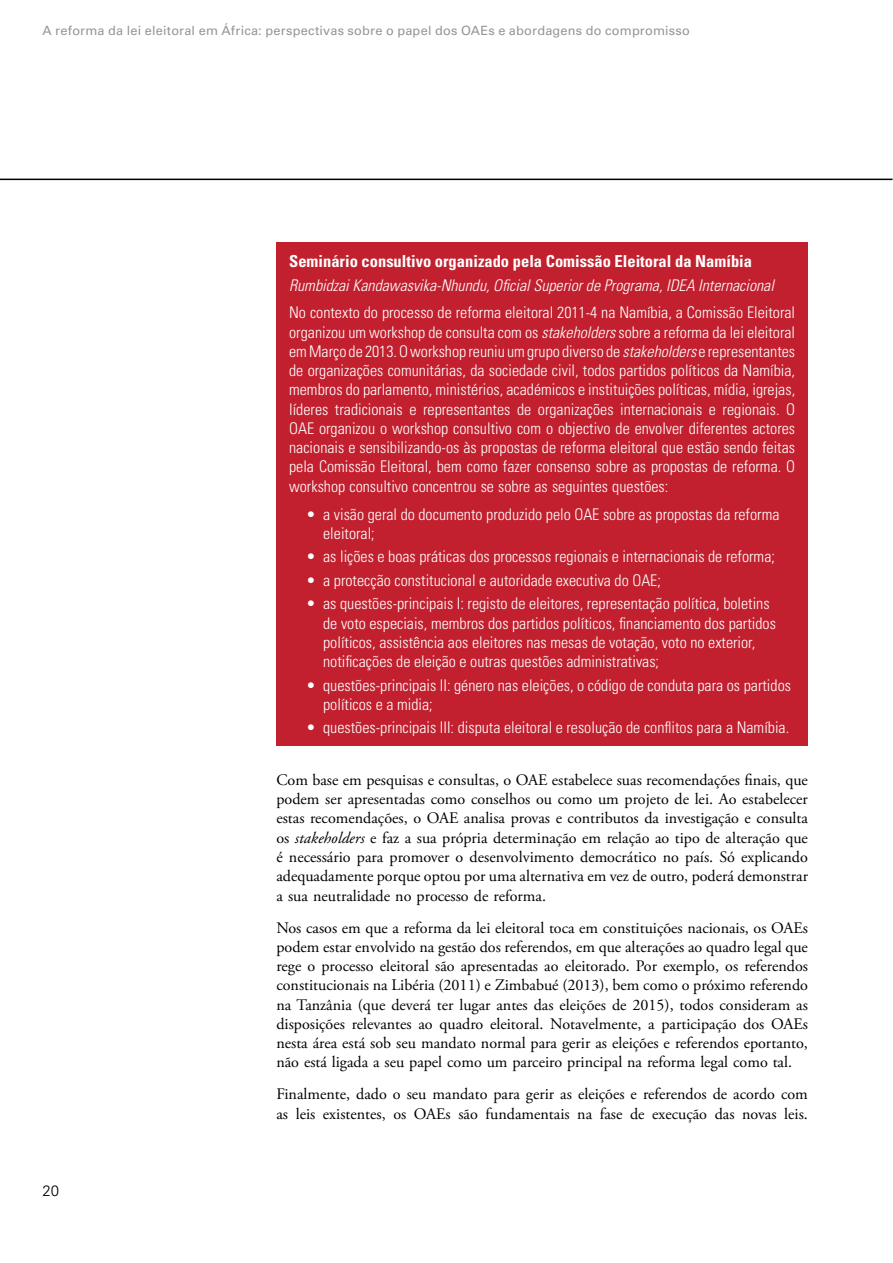
<style>
.page{position:relative;width:893px;height:1263px;background:#fff}
.page>*{position:absolute;margin:0;border:0;box-sizing:border-box;transform-origin:0 0}
.t1{font:700 condensed 16.5px "Univers LT Std";color:#fff}
.t2{font:300 condensed 16.05px/19.2px "Univers LT Std";color:#fff}
.t3{font:16.05px/19.2px "Adobe Garamond Pro";color:#000;text-align:justify}
.t4{font:italic 300 condensed 16.05px "Univers LT Std";color:#fff}
.t5{font:300 15px "Univers LT Std";color:#000}
.t6{font:12.75px "Univers LT Std";letter-spacing:.015em;color:#939598}
.s1{font-style:italic}
</style>
<div class="page">
<hr style="left:0;top:179px;width:892px;height:1px;background:#000">
<div style="left:276px;top:242px;width:532px;height:504px;background:#c2202e"></div>
<p class="t6" style="left:43px;top:23px;width:649px">A reforma da lei eleitoral em África: perspectivas sobre o papel dos OAEs e abordagens do compromisso</p>
<p class="t5" style="left:43px;top:1181px;width:18px">20</p>
<p class="t1" style="left:289px;top:251px;width:464px">Seminário consultivo organizado pela Comissão Eleitoral da Namíbia</p>
<p class="t4" style="left:289px;top:275px;width:486px">Rumbidzai Kandawasvika-Nhundu, Oficial Superior de Programa, IDEA Internacional</p>
<p class="t2" style="left:289px;top:303px;width:508px;text-align:justify">No contexto do processo de reforma eleitoral 2011-4 na Namíbia, a Comissão Eleitoral organizou um workshop de consulta com os <span class="s1">stakeholders</span> sobre a reforma da lei eleitoral em Março de 2013. O workshop reuniu um grupo diverso de <span class="s1">stakeholders</span> e representantes de organizações comunitárias, da sociedade civil, todos partidos políticos da Namíbia, membros do parlamento, ministérios, académicos e instituições políticas, mídia, igrejas, líderes tradicionais e representantes de organizações internacionais e regionais. O OAE organizou o workshop consultivo com o objectivo de envolver diferentes actores nacionais e sensibilizando-os às propostas de reforma eleitoral que estão sendo feitas pela Comissão Eleitoral, bem como fazer consenso sobre as propostas de reforma. O workshop consultivo concentrou se sobre as seguintes questões:</p>
<p class="t2" style="left:323px;top:504px;width:458px;text-indent:-17px">• a visão geral do documento produzido pelo OAE sobre as propostas da reforma eleitoral;</p>
<p class="t2" style="left:306px;top:547px;width:470px">• as lições e boas práticas dos processos regionais e internacionais de reforma;</p>
<p class="t2" style="left:306px;top:570px;width:356px">• a protecção constitucional e autoridade executiva do OAE;</p>
<p class="t2" style="left:323px;top:594px;width:454px;text-indent:-17px">• as questões-principais I: registo de eleitores, representação política, boletins de voto especiais, membros dos partidos políticos, financiamento dos partidos políticos, assistência aos eleitores nas mesas de votação, voto no exterior, notificações de eleição e outras questões administrativas;</p>
<p class="t2" style="left:323px;top:675px;width:469px;text-indent:-17px">• questões-principais II: género nas eleições, o código de conduta para os partidos políticos e a midia;</p>
<p class="t2" style="left:306px;top:718px;width:485px">• questões-principais III: disputa eleitoral e resolução de conflitos para a Namíbia.</p>
<p class="t3" style="left:276px;top:771px;width:533px">Com base em pesquisas e consultas, o OAE estabelece suas recomendações finais, que podem ser apresentadas como conselhos ou como um projeto de lei. Ao estabelecer estas recomendações, o OAE analisa provas e contributos da investigação e consulta os <span class="s1">stakeholders</span> e faz a sua própria determinação em relação ao tipo de alteração que é necessário para promover o desenvolvimento democrático no país. Só explicando adequadamente porque optou por uma alternativa em vez de outro, poderá demonstrar a sua neutralidade no processo de reforma.</p>
<p class="t3" style="left:276px;top:918px;width:533px">Nos casos em que a reforma da lei eleitoral toca em constituições nacionais, os OAEs podem estar envolvido na gestão dos referendos, em que alterações ao quadro legal que rege o processo eleitoral são apresentadas ao eleitorado. Por exemplo, os referendos constitucionais na Libéria (2011) e Zimbabué (2013), bem como o próximo referendo na Tanzânia (que deverá ter lugar antes das eleições de 2015), todos consideram as disposições relevantes ao quadro eleitoral. Notavelmente, a participação dos OAEs nesta área está sob seu mandato normal para gerir as eleições e referendos eportanto, não está ligada a seu papel como um parceiro principal na reforma legal como tal.</p>
<p class="t3" style="left:276px;top:1085px;width:533px">Finalmente, dado o seu mandato para gerir as eleições e referendos de acordo com as leis existentes, os OAEs são fundamentais na fase de execução das novas leis.</p>
</div>
